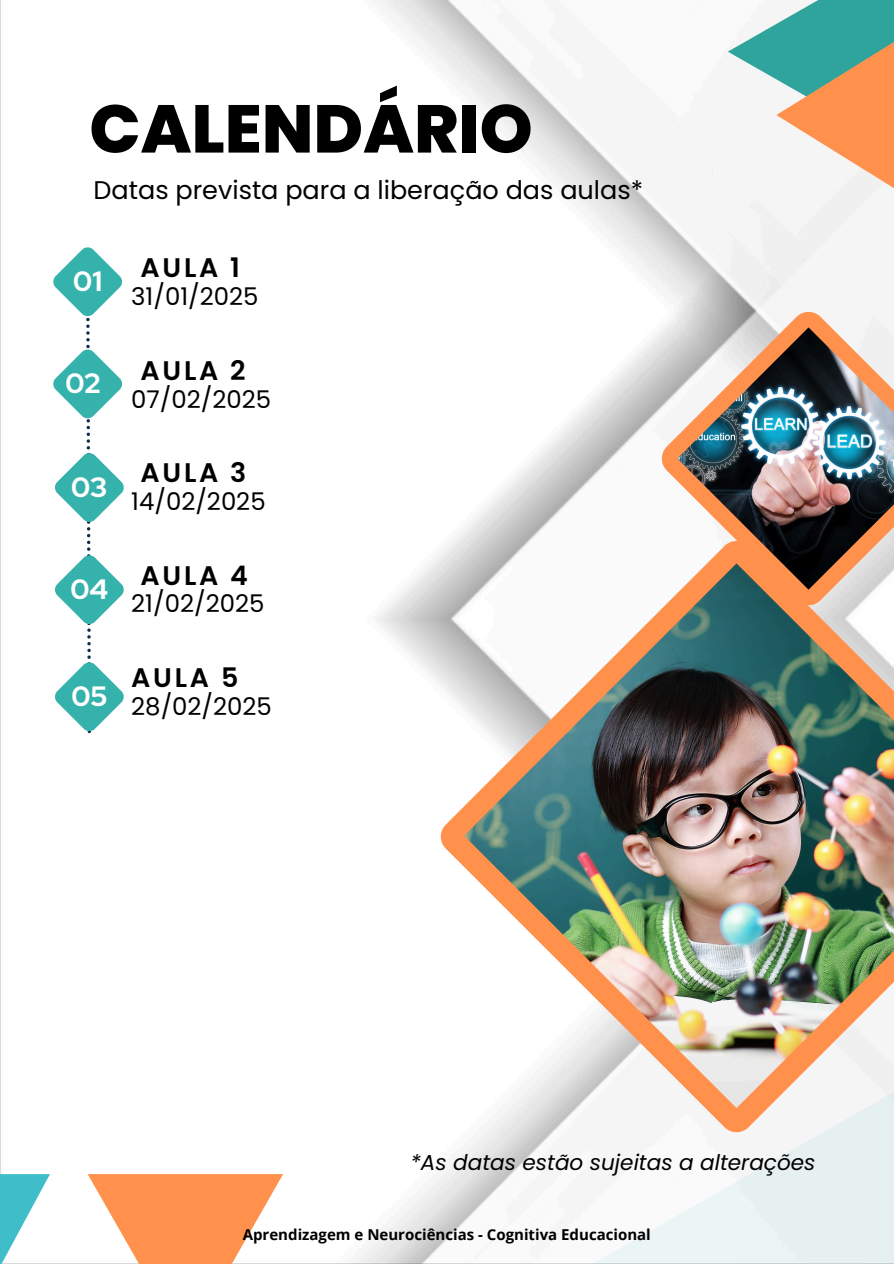
<style>
.page{position:relative;width:894px;height:1264px;background:#fff}
.page>*{position:absolute;margin:0;border:0;box-sizing:border-box;transform-origin:0 0}
.t1{font:800 67.5px "Poppins";color:#000}
.t2{font:700 27.9px "Red Hat Display";color:#fff}
.t3{font:600 26.85px "Poppins";letter-spacing:.105em;color:#000}
.t4{font:25.5px "Poppins";color:#000}
.t5{font:24.3px "Poppins";color:#000}
.t6{font:italic 21.6px "Poppins";color:#000}
.t7{font:700 15px "Open Sans";color:#000}
</style>
<div class="page">
<img style="left:0;top:0;width:832px;height:1263px">
<svg style="left:439px;top:539px;width:221px;height:594px"></svg>
<img style="left:464px;top:563px;width:429px;height:545px">
<svg style="left:660px;top:311px;width:233px;height:295px"></svg>
<img style="left:677px;top:327px;width:216px;height:262px">
<svg style="left:727px;top:0;width:49px;height:186px;fill:#f5f5f5"></svg>
<svg style="left:776px;top:0;width:117px;height:261px"></svg>
<img style="left:588px;top:876px;width:305px;height:387px">
<svg style="left:0;top:1174px;width:50px;height:89px"></svg>
<svg style="left:88px;top:1174px;width:195px;height:89px;fill:#ff914d"></svg>
<svg style="left:53px;top:247px;width:71px;height:486px"></svg>
<h2 class="t1" style="left:89px;top:82px;width:445px">CALENDÁRIO</h2>
<p class="t4" style="left:94px;top:172px;width:551px">Datas prevista para a liberação das aulas*</p>
<p class="t2" style="left:73px;top:263px;width:30px">01</p>
<h3 class="t2" style="left:65px;top:365px;width:37px">02</h3>
<h2 class="t2" style="left:71px;top:468px;width:38px">03</h2>
<h3 class="t2" style="left:70px;top:570px;width:39px">04</h3>
<p class="t2" style="left:71px;top:677px;width:37px">05</p>
<p class="t3" style="left:140px;top:249px;width:101px">AULA 1</p>
<p class="t5" style="left:131px;top:279px;width:129px">31/01/2025</p>
<h3 class="t3" style="left:140px;top:351px;width:107px">AULA 2</h3>
<h2 class="t5" style="left:131px;top:382px;width:141px">07/02/2025</h2>
<h2 class="t3" style="left:140px;top:454px;width:107px">AULA 3</h2>
<p class="t5" style="left:131px;top:484px;width:136px">14/02/2025</p>
<p class="t3" style="left:140px;top:556px;width:109px">AULA 4</p>
<h3 class="t5" style="left:131px;top:587px;width:134px">21/02/2025</h3>
<h3 class="t3" style="left:131px;top:659px;width:109px">AULA 5</h3>
<h2 class="t5" style="left:131px;top:689px;width:142px">28/02/2025</h2>
<h4 class="t6" style="left:410px;top:1147px;width:406px">*As datas estão sujeitas a alterações</h4>
<p class="t7" style="left:243px;top:1224px;width:409px">Aprendizagem e Neurociências - Cognitiva Educacional</p>
</div>
